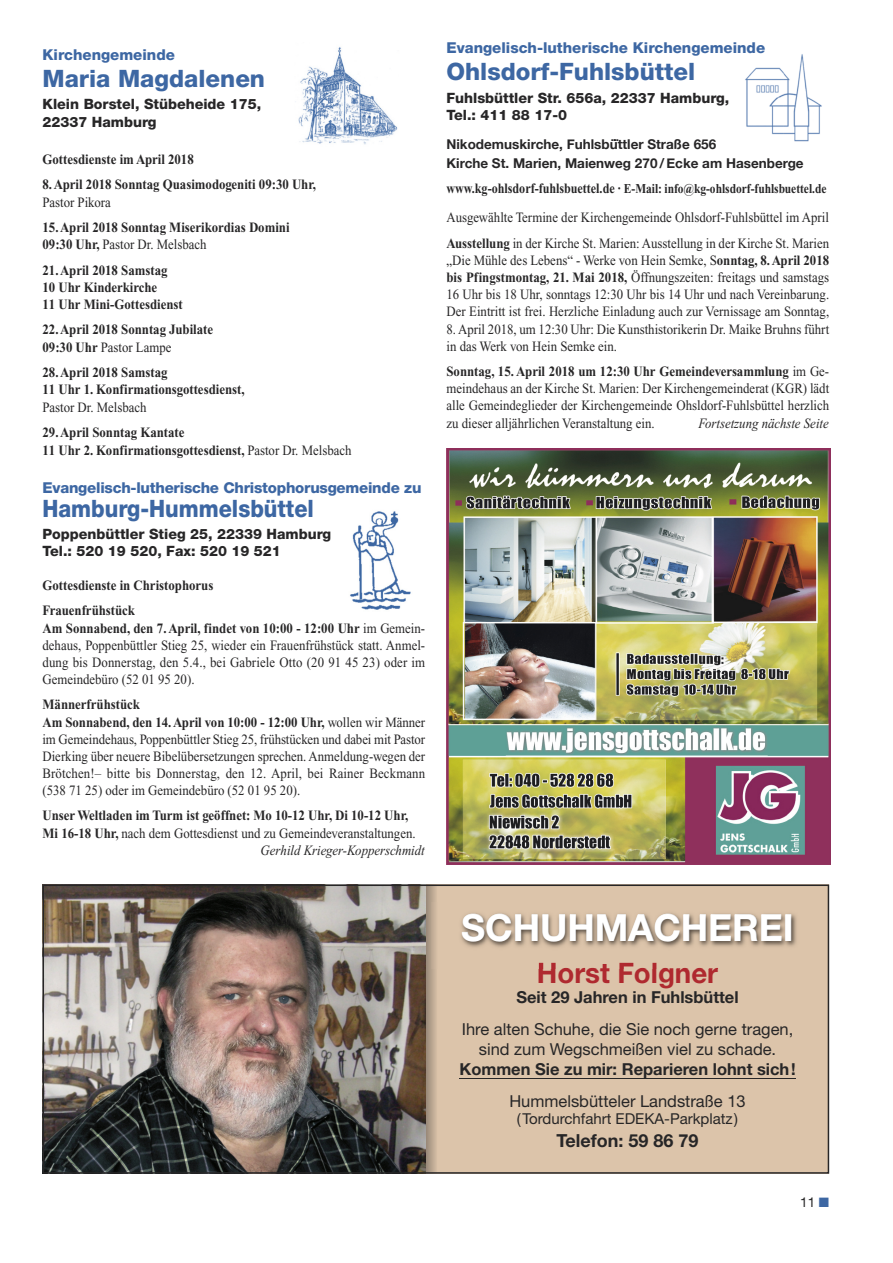
<style>
.page{position:relative;width:893px;height:1263px;background:#fff}
.page>*{position:absolute;margin:0;border:0;box-sizing:border-box;transform-origin:0 0}
.t1{font:700 37.05px "Helvetica Neue";color:#fff}
.t2{font:700 27.75px "Helvetica Neue";color:#af292f}
.t3{font:800 24px "Helvetica Neue";color:#3d67a3}
.t4{font:800 24px "Helvetica Neue";color:#3d67a3;scale:.9 1}
.t5{font:700 18px "Helvetica Neue";color:#272627}
.t6{font:16.5px/19.8px "Helvetica Neue";color:#272627;text-align:center}
.t7{font:700 16.5px "Helvetica Neue";color:#272627}
.t8{font:800 15px "Helvetica Neue";color:#3d67a3}
.t9{font:15px "Helvetica Neue";color:#272627}
.t10{font:14.25px/17.1px "Times New Roman";color:#272627;text-align:justify;scale:.9 1}
.t11{font:700 14.25px/17.1px "Times New Roman";color:#272627;scale:.9 1}
.t12{font:800 14.25px/17.1px "Helvetica Neue";color:#272627}
.t13{font:italic 14.25px "Times New Roman";color:#272627;scale:.9 1}
.t14{font:700 13.5px/19.4px "Helvetica Neue";color:#272627}
.t15{font:700 13.5px "Times New Roman";color:#272627;scale:.85 1}
.t16{font:13.5px "Helvetica Neue";color:#272627}
.s1{font-weight:400}
.s2{font-weight:700}
.s3{font-size:14.25px}
.s4{color:#3d67a3}
</style>
<div class="page">
<img style="left:745px;top:54px;width:77px;height:88px">
<img style="left:350px;top:511px;width:61px;height:99px">
<img style="left:446px;top:449px;width:384px;height:416px">
<img style="left:298px;top:47px;width:100px;height:98px">
<div style="left:43px;top:884px;width:786px;height:290px;background:#dcc4aa"></div>
<img style="left:461px;top:913px;width:336px;height:56px">
<img style="left:462px;top:913px;width:329px;height:28px">
<hr style="left:459px;top:1078px;width:321px;height:1px;background:#272627">
<svg style="left:780px;top:1078px;width:16px;height:1px"></svg>
<img style="left:539px;top:963px;width:179px;height:6px">
<img style="left:425px;top:887px;width:11px;height:284px">
<img style="left:46px;top:887px;width:379px;height:284px">
<div style="left:43px;top:884px;width:786px;height:290px;border:2px solid #272627"></div>
<p class="t8" style="left:43px;top:49px;width:134px">Kirchengemeinde</p>
<h3 class="t3" style="left:43px;top:69px;width:224px">Maria Magdalenen</h3>
<p class="t12" style="left:43px;top:97px;width:220px">Klein Borstel, Stübeheide 175,<br>22337 Hamburg</p>
<p class="t11" style="left:43px;top:148px;width:306px;line-height:25.7px">Gottesdienste im April 2018<br>8.April 2018 Sonntag Quasimodogeniti 09:30 Uhr,</p>
<p class="t10" style="left:43px;top:195px;width:77px">Pastor Pikora</p>
<p class="t11" style="left:43px;top:220px;width:276px">15.April 2018 Sonntag Miserikordias Domini<br>09:30 Uhr, <span class="s1">Pastor Dr. Melsbach</span></p>
<p class="t11" style="left:43px;top:263px;width:157px">21.April 2018 Samstag<br>10 Uhr Kinderkirche<br>11 Uhr Mini-Gottesdienst</p>
<p class="t11" style="left:43px;top:323px;width:191px">22.April 2018 Sonntag Jubilate<br>09:30 Uhr <span class="s1">Pastor Lampe</span></p>
<p class="t11" style="left:43px;top:365px;width:226px">28.April 2018 Samstag<br>11 Uhr 1. Konfirmationsgottesdienst,</p>
<p class="t10" style="left:43px;top:400px;width:117px">Pastor Dr. Melsbach</p>
<p class="t11" style="left:43px;top:425px;width:345px;line-height:18.1px">29.April Sonntag Kantate<br>11 Uhr 2. Konfirmationsgottesdienst, <span class="s1">Pastor Dr. Melsbach</span></p>
<p class="t8" style="left:43px;top:482px;width:380px">Evangelisch-lutherische Christophorusgemeinde zu</p>
<h3 class="t4" style="left:43px;top:500px;width:303px">Hamburg-Hummelsbüttel</h3>
<p class="t12" style="left:43px;top:527px;width:290px">Poppenbüttler Stieg 25, 22339 Hamburg<br>Tel.: 520 19 520, Fax: 520 19 521</p>
<p class="t11" style="left:42px;top:574px;width:191px;line-height:25.7px">Gottesdienste in Christophorus<br>Frauenfrühstück</p>
<p class="t10" style="left:42px;top:621px;width:427px"><span class="s2">Am Sonnabend, den 7. April, findet von 10:00 - 12:00 Uhr</span> im Gemein&shy;dehaus, Poppenbüttler Stieg 25, wieder ein Frauenfrühstück statt. Anmel&shy;dung bis Donnerstag, den 5.4., bei Gabriele Otto (20 91 45 23) oder im Gemeindebüro (52 01 95 20).</p>
<p class="t10" style="left:42px;top:697px;width:427px;text-align:left"><span class="s2">Männerfrühstück<br>Am Sonnabend, den 14.April von 10:00 - 12:00 Uhr,</span> wollen wir Männer im Gemeindehaus, Poppenbüttler Stieg 25, frühstücken und dabei mit Pastor Dierking über neuere Bibelübersetzungen sprechen. Anmeldung-wegen der Brötchen!– bitte bis Donnerstag, den 12. April, bei Rainer Beckmann (538 71 25) oder im Gemeindebüro (52 01 95 20).</p>
<p class="t11" style="left:42px;top:809px;width:408px">Unser Weltladen im Turm ist geöffnet: Mo 10-12 Uhr, Di 10-12 Uhr,</p>
<p class="t10" style="left:42px;top:826px;width:416px"><span class="s2">Mi 16-18 Uhr,</span> nach dem Gottesdienst und zu Gemeindeveranstaltungen.</p>
<p class="t13" style="left:261px;top:845px;width:184px">Gerhild Krieger-Kopperschmidt</p>
<p class="t8" style="left:446px;top:43px;width:320px">Evangelisch-lutherische Kirchengemeinde</p>
<h3 class="t3" style="left:446px;top:63px;width:250px">Ohlsdorf-Fuhlsbüttel</h3>
<p class="t12" style="left:446px;top:91px;width:284px">Fuhlsbüttler Str. 656a, 22337 Hamburg,<br>Tel.: 411 88 17-0</p>
<p class="t14" style="left:446px;top:134px;width:359px">Nikodemuskirche, Fuhlsbü̈ttler Straße 656<br>Kirche St. Marien, Maienweg 270 /Ecke am Hasenberge</p>
<p class="t15" style="left:446px;top:184px;width:449px"><span class="s3">www.kg-ohlsdorf-fuhlsbuettel.de ·</span> E-Mail: info@kg-ohlsdorf-fuhlsbuettel.de</p>
<p class="t10" style="left:446px;top:206px;width:427px;line-height:25.7px">Ausgewählte Termine der Kirchengemeinde Ohlsdorf-Fuhlsbüttel im April<br><span class="s2">Ausstellung</span> in der Kirche St. Marien: Ausstellung in der Kirche St. Marien</p>
<p class="t10" style="left:446px;top:253px;width:427px">„Die Mühle des Lebens“ - Werke von Hein Semke, S<span class="s2">onntag, 8.April 2018 bis Pfingstmontag, 21. Mai 2018,</span> Öffnungszeiten: freitags und samstags 16 Uhr bis 18 Uhr, sonntags 12:30 Uhr bis 14 Uhr und nach Vereinbarung.<br>Der Eintritt ist frei. Herzliche Einladung auch zur Vernissage am Sonntag,</p>
<p class="t10" style="left:446px;top:322px;width:427px">8. April 2018, um 12:30 Uhr: Die Kunsthistorikerin Dr. Maike Bruhns führt in das Werk von Hein Semke ein.</p>
<p class="t10" style="left:446px;top:364px;width:427px"><span class="s2">Sonntag, 15. April 2018 um 12:30 Uhr Gemeindeversammlung</span> im Ge&shy;meindehaus an der Kirche St. Marien: Der Kirchengemeinderat (KGR) lädt alle Gemeindeglieder der Kirchengemeinde Ohsldorf-Fuhlsbüttel herzlich zu dieser alljährlichen Veranstaltung ein.</p>
<p class="t13" style="left:699px;top:418px;width:146px">Fortsetzung nächste Seite</p>
<h1 class="t1" style="left:461px;top:914px;width:334px">SCHUHMACHEREI</h1>
<h2 class="t2" style="left:537px;top:963px;width:183px">Horst Folgner</h2>
<p class="t7" style="left:516px;top:991px;width:224px">Seit 29 Jahren in Fuhlsbüttel</p>
<p class="t6" style="left:462px;top:1021px;width:333px">Ihre alten Schuhe, die Sie noch gerne tragen, sind zum Wegschmeißen viel zu schade.</p>
<p class="t7" style="left:459px;top:1063px;width:338px">Kommen Sie zu mir: Reparieren lohnt sich!</p>
<p class="t6" style="left:509px;top:1093px;width:238px">Hummelsbütteler Landstraße 13</p>
<p class="t9" style="left:517px;top:1113px;width:223px">(Tordurchfahrt EDEKA-Parkplatz)</p>
<p class="t5" style="left:557px;top:1134px;width:143px">Telefon: 59 86 79</p>
<p class="t16" style="left:800px;top:1197px;width:30px">11 <span class="s4">■</span></p>
</div>
